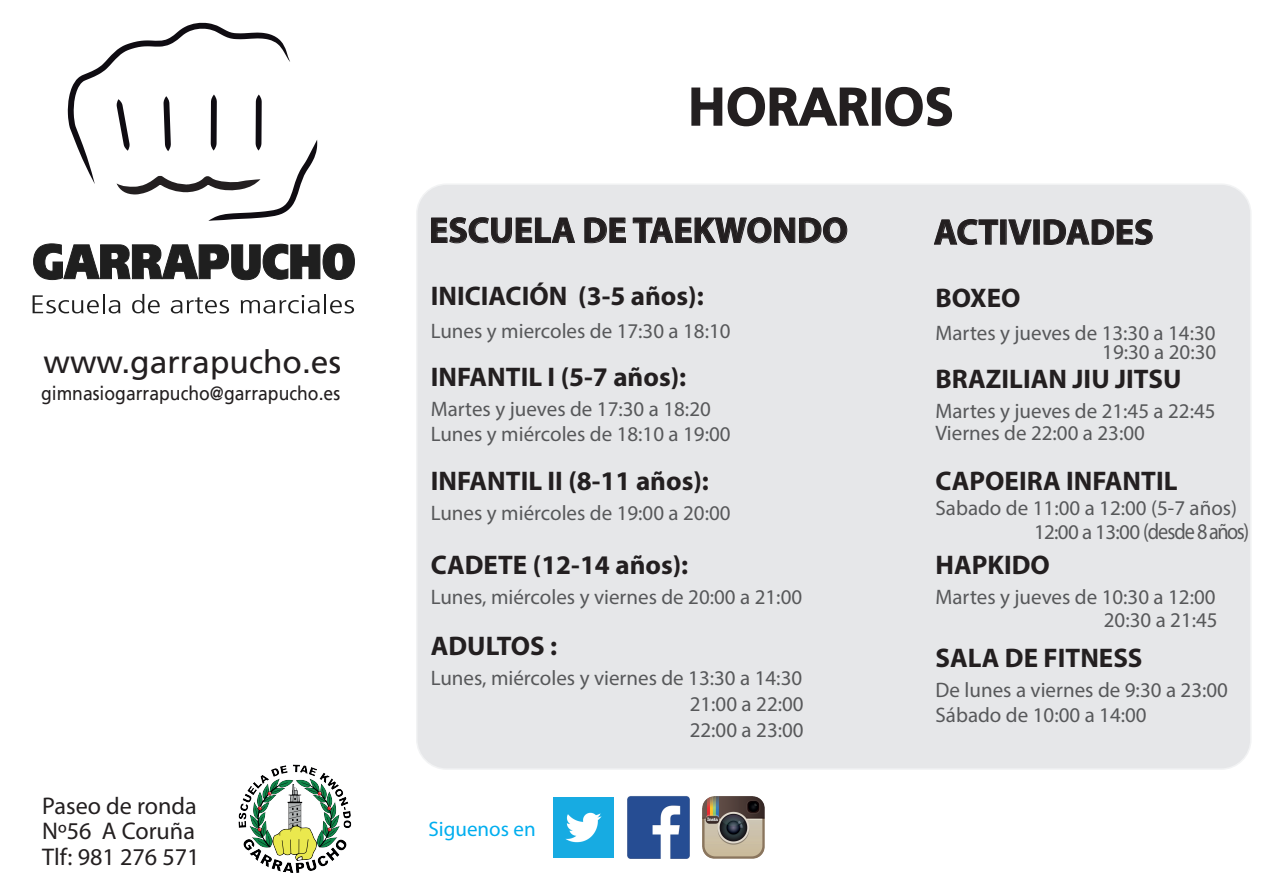
<style>
.page{position:relative;width:1263px;height:893px;background:#fff}
.page>*{position:absolute;margin:0;border:0;box-sizing:border-box;transform-origin:0 0}
.t1{font:700 52.5px "Frutiger CE";color:#231f20}
.t2{font:700 36px "Myriad Pro";color:#231f20}
.t3{font:31.95px "Frutiger LT";color:#231f20}
.t4{font:700 27px "Myriad Pro";color:#231f20}
.t5{font:24.15px/26px "Myriad Pro";color:#231f20}
.t6{font:22.5px "Myriad Pro";letter-spacing:-.05em;color:#57585a;scale:.9 1}
.t7{font:21px/25.2px "Myriad Pro";color:#57585a}
.t8{font:21px "Myriad Pro";color:#00aeef}
.t9{font:19.35px "Frutiger LT";color:#231f20;scale:.9 1}
.s1{font-size:21px}
</style>
<div class="page">
<div style="left:417px;top:184px;width:834px;height:585px;background:#e6e7e9;border-radius:30px"></div>
<svg style="left:691px;top:86px;width:178px;height:41px"></svg>
<div style="left:872px;top:88px;width:9px;height:38px;border:2px solid #231f20"></div>
<svg style="left:885px;top:86px;width:68px;height:41px"></svg>
<svg style="left:431px;top:217px;width:144px;height:27px"></svg>
<svg style="left:584px;top:217px;width:42px;height:26px"></svg>
<svg style="left:632px;top:217px;width:215px;height:27px"></svg>
<svg style="left:934px;top:219px;width:64px;height:26px"></svg>
<div style="left:1000px;top:220px;width:6px;height:25px;border:1px solid #231f20"></div>
<svg style="left:1008px;top:219px;width:24px;height:26px"></svg>
<div style="left:1033px;top:220px;width:7px;height:25px;border:1px solid #231f20"></div>
<svg style="left:1043px;top:219px;width:110px;height:26px"></svg>
<img style="left:238px;top:764px;width:114px;height:109px">
<svg style="left:33px;top:243px;width:322px;height:37px"></svg>
<svg style="left:33px;top:294px;width:87px;height:19px"></svg>
<svg style="left:132px;top:294px;width:28px;height:19px"></svg>
<svg style="left:171px;top:297px;width:58px;height:16px"></svg>
<svg style="left:241px;top:294px;width:113px;height:19px"></svg>
<svg style="left:68px;top:22px;width:249px;height:199px"></svg>
<img style="left:553px;top:798px;width:60px;height:60px">
<img style="left:628px;top:796px;width:61px;height:62px">
<img style="left:702px;top:796px;width:63px;height:63px">
<h3 class="t3" style="left:44px;top:343px;width:299px">www.garrapucho.es</h3>
<p class="t9" style="left:41px;top:382px;width:334px">gimnasiogarrapucho@garrapucho.es</p>
<p class="t5" style="left:42px;top:792px;width:159px">Paseo de ronda<br>Nº56 A Coruña<br>Tlf: 981 276 571</p>
<h1 class="t1" style="left:688px;top:75px;width:267px">HORARIOS</h1>
<h2 class="t2" style="left:429px;top:207px;width:420px">ESCUELA DE TAEKWONDO</h2>
<h2 class="t2" style="left:934px;top:209px;width:221px">ACTIVIDADES</h2>
<p class="t4" style="left:431px;top:279px;width:274px">INICIACIÓN (3-5 años):</p>
<p class="t4" style="left:935px;top:280px;width:87px">BOXEO</p>
<p class="t7" style="left:431px;top:318px;width:301px">Lunes y miercoles de 17:30 a 18:10</p>
<p class="t7" style="left:935px;top:320px;width:282px">Martes y jueves de 13:30 a 14:30</p>
<p class="t7" style="left:1102px;top:339px;width:115px">19:30 a 20:30</p>
<p class="t4" style="left:431px;top:360px;width:257px">INFANTIL I (5-7 años):</p>
<p class="t4" style="left:935px;top:361px;width:247px">BRAZILIAN JIU JITSU</p>
<p class="t7" style="left:431px;top:396px;width:301px">Martes y jueves de 17:30 a 18:20<br>Lunes y miércoles de 18:10 a 19:00</p>
<p class="t4" style="left:431px;top:463px;width:280px">INFANTIL II (8-11 años):</p>
<p class="t7" style="left:431px;top:500px;width:301px">Lunes y miércoles de 19:00 a 20:00</p>
<p class="t4" style="left:431px;top:547px;width:259px">CADETE (12-14 años):</p>
<p class="t7" style="left:431px;top:584px;width:373px">Lunes, miércoles y viernes de 20:00 a 21:00</p>
<p class="t4" style="left:431px;top:628px;width:128px">ADULTOS :</p>
<p class="t7" style="left:690px;top:664px;width:115px;line-height:26.2px;text-align:justify;text-indent:-259px">Lunes, miércoles y viernes de 13:30 a 14:30<br>21:00 a 22:00<br>22:00 a 23:00</p>
<p class="t7" style="left:935px;top:399px;width:282px;line-height:22.5px">Martes y jueves de 21:45 a 22:45<br>Viernes de 22:00 a 23:00</p>
<p class="t4" style="left:935px;top:463px;width:244px">CAPOEIRA INFANTIL</p>
<p class="t7" style="left:935px;top:495px;width:303px">Sabado de 11:00 a 12:00 (5-7 años)</p>
<p class="t6" style="left:1034px;top:517px;width:241px"><span class="s1">12:00 a 13:00</span> (desde 8 años)</p>
<p class="t4" style="left:935px;top:547px;width:116px">HAPKIDO</p>
<p class="t7" style="left:935px;top:584px;width:282px">Martes y jueves de 10:30 a 12:00</p>
<p class="t4" style="left:935px;top:640px;width:209px">SALA DE FITNESS</p>
<p class="t7" style="left:935px;top:677px;width:294px">De lunes a viernes de 9:30 a 23:00<br>Sábado de 10:00 a 14:00</p>
<p class="t7" style="left:1104px;top:607px;width:115px">20:30 a 21:45</p>
<p class="t8" style="left:428px;top:816px;width:109px">Siguenos en</p>
</div>
